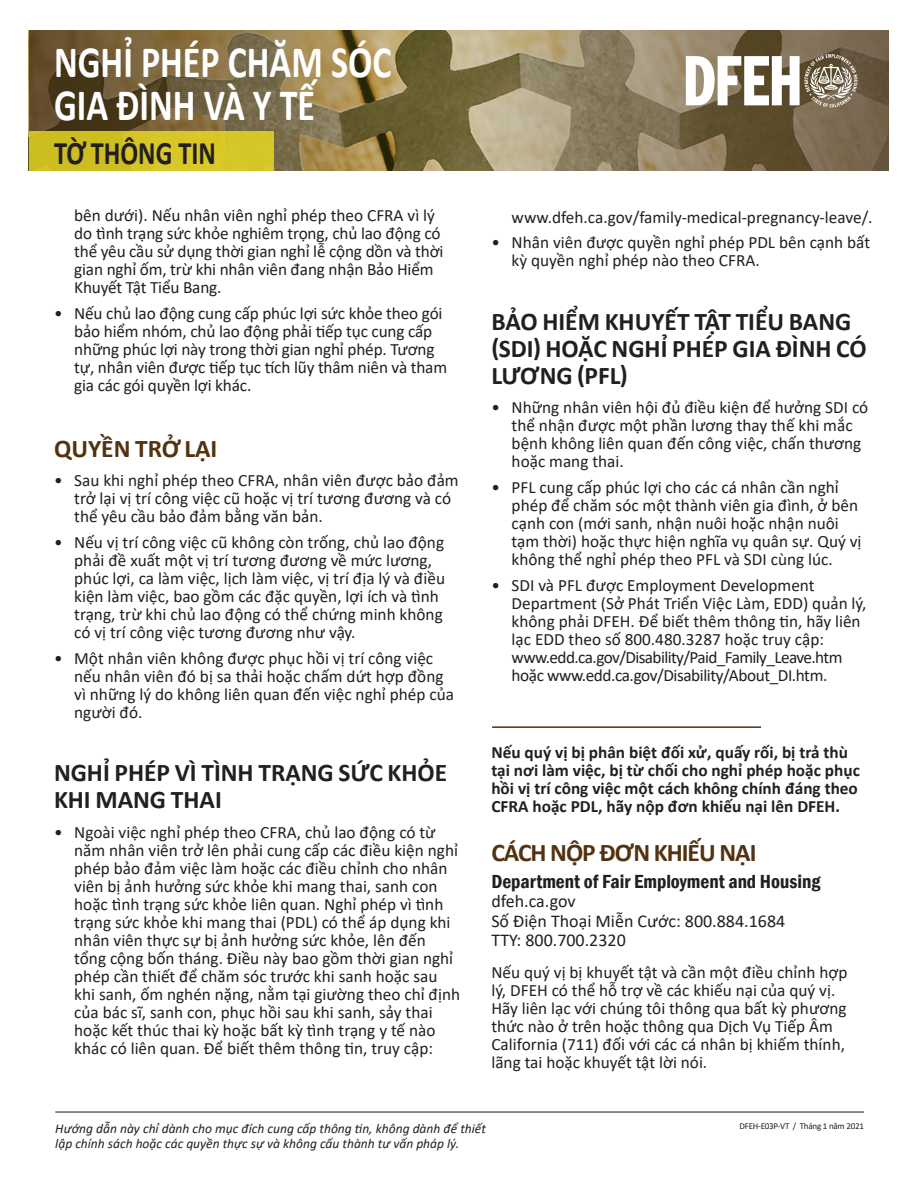
<style>
.page{position:relative;width:918px;height:1188px;background:#fff}
.page>*{position:absolute;margin:0;border:0;box-sizing:border-box;transform-origin:0 0}
.t1{font:700 45px/43.5px "Calibri";color:#fff;scale:.8 1}
.t2{font:700 33px "Calibri";color:#231f20;scale:.8 1}
.t3{font:700 25.5px/27px "Calibri";color:#231f20}
.t4{font:700 25.5px "Calibri";letter-spacing:-.04em;color:#523210}
.t5{font:700 25.5px "Calibri";color:#523210}
.t6{font:600 condensed 19.5px "Franklin Gothic";color:#231f20}
.t7{font:18px "Calibri";color:#231f20}
.t8{font:17.25px/18px "Calibri";color:#231f20}
.t9{font:700 17.25px/18px "Calibri";color:#231f20}
.t10{font:italic 13.5px "Calibri";color:#231f20}
.t11{font:9px "Calibri";letter-spacing:-.025em;color:#231f20}
</style>
<div class="page">
<svg style="left:470px;top:30px;width:419px;height:141px;background:#8b7d5f"></svg>
<svg style="left:29px;top:30px;width:441px;height:141px;background:#79683e"></svg>
<svg style="left:686px;top:54px;width:172px;height:54px"></svg>
<div style="left:29px;top:131px;width:244px;height:40px;background:#d5c526"></div>
<hr style="left:492px;top:726px;width:269px;height:2px;background:#523210">
<hr style="left:55px;top:1111px;width:809px;height:2px;background:#5a6571">
<p class="t1" style="left:54px;top:39px;width:423px">NGHỈ PHÉP CHĂM SÓC<br>GIA ĐÌNH VÀ Y TẾ</p>
<p class="t2" style="left:54px;top:129px;width:204px">TỜ THÔNG TIN</p>
<p class="t8" style="left:74px;top:206px;width:371px">bên dưới). Nếu nhân viên nghỉ phép theo CFRA vì lý do tình trạng sức khỏe nghiêm trọng, chủ lao động có thể yêu cầu sử dụng thời gian nghỉ lễ cộng dồn và thời gian nghỉ ốm, trừ khi nhân viên đang nhận Bảo Hiểm Khuyết Tật Tiểu Bang.</p>
<p class="t8" style="left:74px;top:304px;width:374px;text-indent:-20px">• Nếu chủ lao động cung cấp phúc lợi sức khỏe theo gói bảo hiểm nhóm, chủ lao động phải tiếp tục cung cấp những phúc lợi này trong thời gian nghỉ phép. Tương tự, nhân viên được tiếp tục tích lũy thâm niên và tham gia các gói quyền lợi khác.</p>
<p class="t5" style="left:54px;top:430px;width:165px">QUYỀN TRỞ LẠI</p>
<p class="t8" style="left:74px;top:471px;width:386px;text-indent:-20px">• Sau khi nghỉ phép theo CFRA, nhân viên được bảo đả m trở lại vị trí công việc cũ hoặc vị trí tương đương và có thể yêu cầu bảo đả m bằng văn bản.</p>
<p class="t8" style="left:74px;top:533px;width:372px;text-indent:-20px">• Nếu vị trí công việc cũ không còn trống, chủ lao động phải đề xuất một vị trí tương đương về mức lương, phúc lợi, ca làm việc, lịch là m việc, vị trí địa lý và điều kiện làm việc, bao gồm các đặc quyền, lợi ích và tình trạng, trừ khi chủ lao động có thể chứng minh không có vị trí công việc tương đương như vậy.</p>
<p class="t8" style="left:74px;top:649px;width:381px;text-indent:-20px">• Một nhân viên không được phục hồi vị trí công việc nếu nhân viên đó bị sa thải hoặc chấm dứt hợp đồng vì những lý do không liên quan đến việc nghỉ phép của người đó .</p>
<p class="t3" style="left:54px;top:759px;width:395px">NGHỈ PHÉP VÌ TÌNH TRẠNG SỨC KHỎE<br>KHI MANG THAI</p>
<p class="t8" style="left:74px;top:822px;width:387px;text-indent:-20px">• Ngoài việc nghỉ phép theo CFRA, chủ lao động có từ năm nhân viên trở lên phải cung cấp các điều kiện nghỉ phép bảo đảm việc làm hoặc các điều chỉnh cho nhân viên bị ảnh hưởng sức khỏe khi mang thai, sanh con hoặc tình trạng sức khỏe liên quan. Nghỉ phép vì tình trạng sức khỏe khi mang thai (PDL) có thể áp dụng khi nhân viên thực sự bị ảnh hưởng sức khỏe, lên đến tổng cộng bốn tháng. Điều này bao gồm thời gian nghỉ phép cần thiết để chăm sóc trước khi sanh hoặc sau khi sanh, ốm nghén nặng, nằm tại giường theo chỉ định của bác sĩ, sanh con, phục hồi sau khi sanh, sảy thai hoặc kết thúc thai kỳ hoặc bất kỳ tình trạng y tế nào khác có liên quan. Để biết thêm thông tin, truy cập:</p>
<p class="t8" style="left:512px;top:207px;width:363px">www.dfeh.ca.gov/family-medical-pregnancy-leave/.</p>
<p class="t8" style="left:512px;top:233px;width:360px;text-indent:-20px">• Nhân viên được quyền nghỉ phép PDL bên cạnh bất kỳ quyền nghỉ phép nào theo CFRA.</p>
<p class="t3" style="left:491px;top:308px;width:384px">BẢO HIỂM KHUYẾT TẬT TIỂU BANG (SDI) HOẶC NGHI PHEP GIA ĐINH CÓ</p>
<p class="t3" style="left:670px;top:334px;width:10px">̉</p>
<p class="t3" style="left:715px;top:334px;width:11px">́</p>
<p class="t3" style="left:801px;top:334px;width:11px">̀</p>
<p class="t3" style="left:491px;top:362px;width:138px">LƯƠNG (PFL)</p>
<p class="t8" style="left:512px;top:398px;width:358px;text-indent:-20px">• Những nhân viên hội đủ điều kiện để hưởng SDI có thể nhận được một phần lương thay thế khi mắc bệnh không liên quan đến công việc, chấn thương hoặc mang thai.</p>
<p class="t8" style="left:512px;top:478px;width:351px;text-indent:-20px">• PFL cung cấp phúc lợi cho các cá nhân cần nghỉ phép để chăm sóc một thành viên gia đình, ở bên cạnh con (mới sanh, nhận nuôi hoặc nhận nuôi tạm thời) hoặc thực hiện nghĩa vụ quân sự. Quý vị không thể nghỉ phép theo PFL và SDI cùng lúc.</p>
<p class="t8" style="left:512px;top:576px;width:356px;text-indent:-20px">• SDI và PFL được Employment Development Department (Sở Phát Triển Việc Làm, EDD) quản lý, không phải DFEH. Để biết thêm thông tin, hãy liên lạc EDD theo số 800.480.3287 hoặc truy cập: www.edd.ca.gov/Disability/Paid_Family_Leave.htm hoặc www.edd.ca.gov/Disability/About_DI.htm.</p>
<p class="t9" style="left:491px;top:743px;width:370px">Nếu quý vị bị phân biệt đối xử, quấy rối, bị trả thù tại nơi làm việc, bị từ chối cho nghỉ phép hoặc phục hồi vị trí công việc một cách không chính đáng theo CFRA hoặc PDL, hãy nộp đơn khiếu nại lên DFEH.</p>
<p class="t4" style="left:491px;top:834px;width:267px">CÁCH NỘP ĐƠN KHIẾU NẠI</p>
<p class="t6" style="left:491px;top:868px;width:330px">Department of Fair Employment and Housing</p>
<p class="t7" style="left:491px;top:889px;width:86px">dfeh.ca.gov</p>
<p class="t7" style="left:491px;top:908px;width:295px">Số Điện Thoại Miễn Cước: 800.884.1684</p>
<p class="t7" style="left:491px;top:928px;width:136px">TTY: 800.700.2320</p>
<p class="t8" style="left:491px;top:963px;width:358px">Nếu quý vị bị khuyết tật và cần một điều chỉnh hợp lý, DFEH có thể hỗ trợ về các khiếu nại của quý vị.<br>Hãy liên lạc với chúng tôi thông qua bất kỳ phương thức nào ở trên hoặc thông qua Dịch Vụ Tiếp Âm California (711) đối với các cá nhân bị khiếm thinh,</p>
<p class="t8" style="left:825px;top:1034px;width:8px">́</p>
<p class="t8" style="left:491px;top:1053px;width:217px">lãng tai hoặc khuyết tật lời nói.</p>
<p class="t10" style="left:55px;top:1119px;width:432px">Hướng dẫn này chỉ dành cho mục đích cung cấp thông tin, không dành để thiết</p>
<p class="t11" style="left:739px;top:1120px;width:126px">DFEH-E03P-VT / Tháng 1 năm 2021</p>
<p class="t10" style="left:55px;top:1134px;width:405px">lập chính sách hoặc các quyền thực sự và không cấu thành tư vấn pháp lý.</p>
</div>
